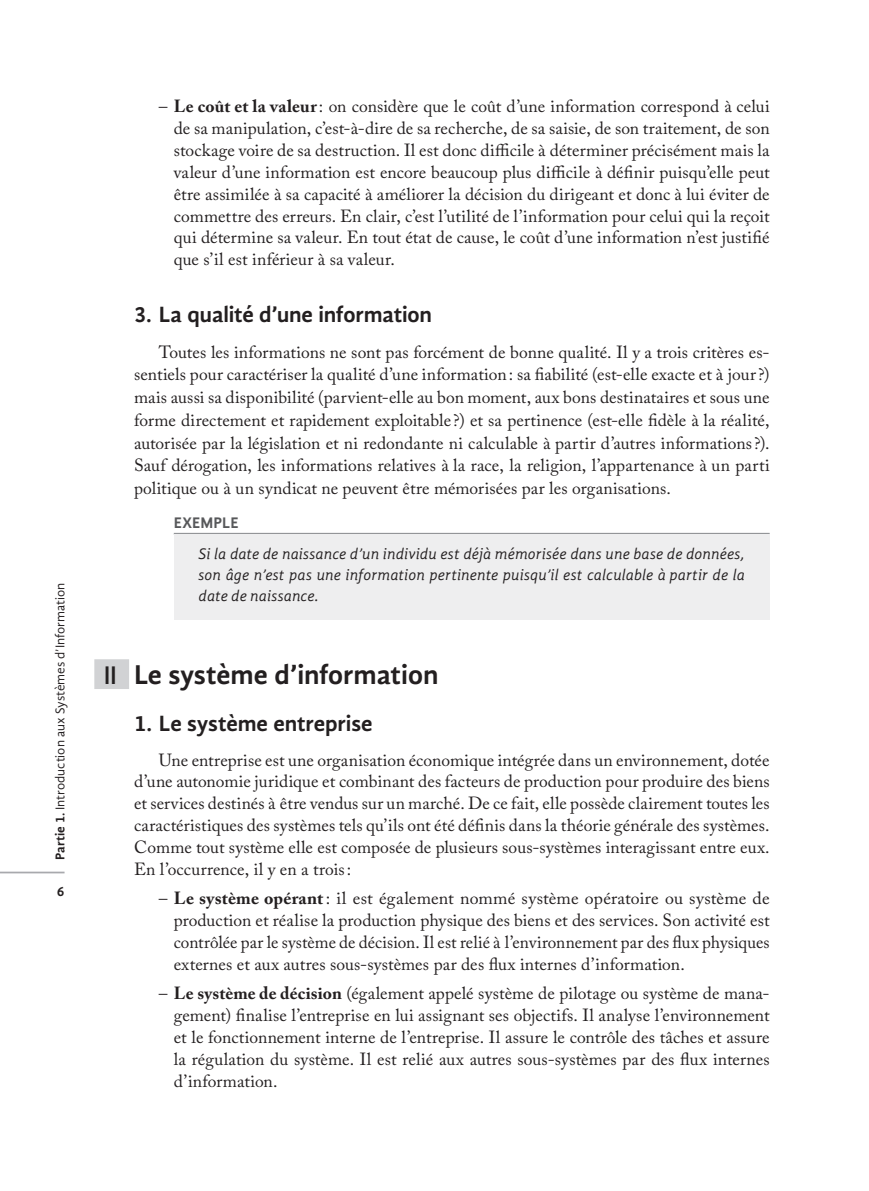
<style>
.page{position:relative;width:869px;height:1191px;background:#fff}
.page>*{position:absolute;margin:0;border:0;box-sizing:border-box;transform-origin:0 0}
.t1{font:700 28px "Gandhi Sans";color:#231f20}
.t2{font:700 22.75px "Gandhi Sans";letter-spacing:-.005em;color:#231f20}
.t3{font:17.5px/21.9px "Adobe Caslon Pro";letter-spacing:.005em;color:#231f20;text-align:justify}
.t4{font:italic 15.75px/21px "Gandhi Sans";letter-spacing:.005em;color:#231f20;text-align:justify}
.t5{font:700 15.75px "Gandhi Sans";color:#57585a}
.t6{font:700 14px "Gandhi Sans";color:#231f20}
.t7{font:13.12px "Gandhi Sans";color:#231f20}
.s1{font-weight:700}
.s2{font-size:26.25px}
</style>
<div class="page">
<hr style="left:0;top:871px;width:64px;height:2px;background:#a8a9ad">
<hr style="left:174px;top:533px;width:595px;height:1px;background:#939598">
<div style="left:174px;top:534px;width:595px;height:85px;background:#eeeeef"></div>
<div style="left:94px;top:659px;width:35px;height:30px;background:#d1d2d4"></div>
<p class="t7" style="left:53px;top:860px;width:279px;rotate:-90deg"><span class="s1">Partie 1.</span> Introduction aux Systèmes d’Information</p>
<p class="t6" style="left:57px;top:883px;width:9px">6</p>
<p class="t3" style="left:174px;top:95px;width:597px;text-indent:-15px">– <span class="s1">Le coût et la valeur</span>: on considère que le coût d’une information correspond à celui de sa manipulation, c’est-à‑dire de sa recherche, de sa saisie, de son traitement, de son stockage voire de sa destruction. Il est donc difficile à déterminer précisément mais la valeur d’une information est encore beaucoup plus difficile à définir puisqu’elle peut être assimilée à sa capacité à améliorer la décision du dirigeant et donc à lui éviter de commettre des erreurs. En clair, c’est l’utilité de l’information pour celui qui la reçoit qui détermine sa valeur. En tout état de cause, le coût d’une information n’est justifié que s’il est inférieur à sa valeur.</p>
<h2 class="t2" style="left:134px;top:301px;width:299px">3. La qualité d’une information</h2>
<p class="t3" style="left:134px;top:340px;width:636px;line-height:22.8px;text-indent:25px">Toutes les informations ne sont pas forcément de bonne qualité. Il y a trois critères es&shy;sentiels pour caractériser la qualité d’une information: sa fiabilité (est-elle exacte et à jour?) mais aussi sa disponibilité (parvient-elle au bon moment, aux bons destinataires et sous une forme directement et rapidement exploitable ?) et sa pertinence (est-elle fidèle à la réalité, autorisée par la législation et ni redondante ni calculable à partir d’autres informations?).<br>Sauf dérogation, les informations relatives à la race, la religion, l’appartenance à un parti politique ou à un syndicat ne peuvent être mémorisées par les organisations.</p>
<p class="t5" style="left:174px;top:513px;width:66px">EXEMPLE</p>
<p class="t4" style="left:198px;top:543px;width:547px">Si la date de naissance d’un individu est déjà mémorisée dans une base de données, son âge n’est pas une information pertinente puisqu’il est calculable à partir de la date de naissance.</p>
<h1 class="t1" style="left:104px;top:658px;width:335px"><span class="s2">II</span> Le système d’information</h1>
<h2 class="t2" style="left:134px;top:710px;width:240px">1. Le système entreprise</h2>
<p class="t3" style="left:134px;top:748px;width:637px;text-indent:25px">Une entreprise est une organisation économique intégrée dans un environnement, dotée d’une autonomie juridique et combinant des facteurs de production pour produire des biens et services destinés à être vendus sur un marché. De ce fait, elle possède clairement toutes les caractéristiques des systèmes tels qu’ils ont été définis dans la théorie générale des systèmes.<br>Comme tout système elle est composée de plusieurs sous-systèmes interagissant entre eux.<br>En l’occurrence, il y en a trois:</p>
<p class="t3" style="left:174px;top:887px;width:597px;text-indent:-15px">– <span class="s1">Le système opérant</span>: il est également nommé système opératoire ou système de production et réalise la production physique des biens et des services. Son activité est contrôlée par le système de décision. Il est relié à l’environnement par des flux physiques externes et aux autres sous-systèmes par des flux internes d’information.</p>
<p class="t3" style="left:174px;top:982px;width:597px;text-indent:-15px">– <span class="s1">Le système de décision</span> (également appelé système de pilotage ou système de mana&shy;gement) finalise l’entreprise en lui assignant ses objectifs. Il analyse l’environnement et le fonctionnement interne de l’entreprise. Il assure le contrôle des tâches et assure la régulation du système. Il est relié aux autres sous-systèmes par des flux internes d’information.</p>
</div>
